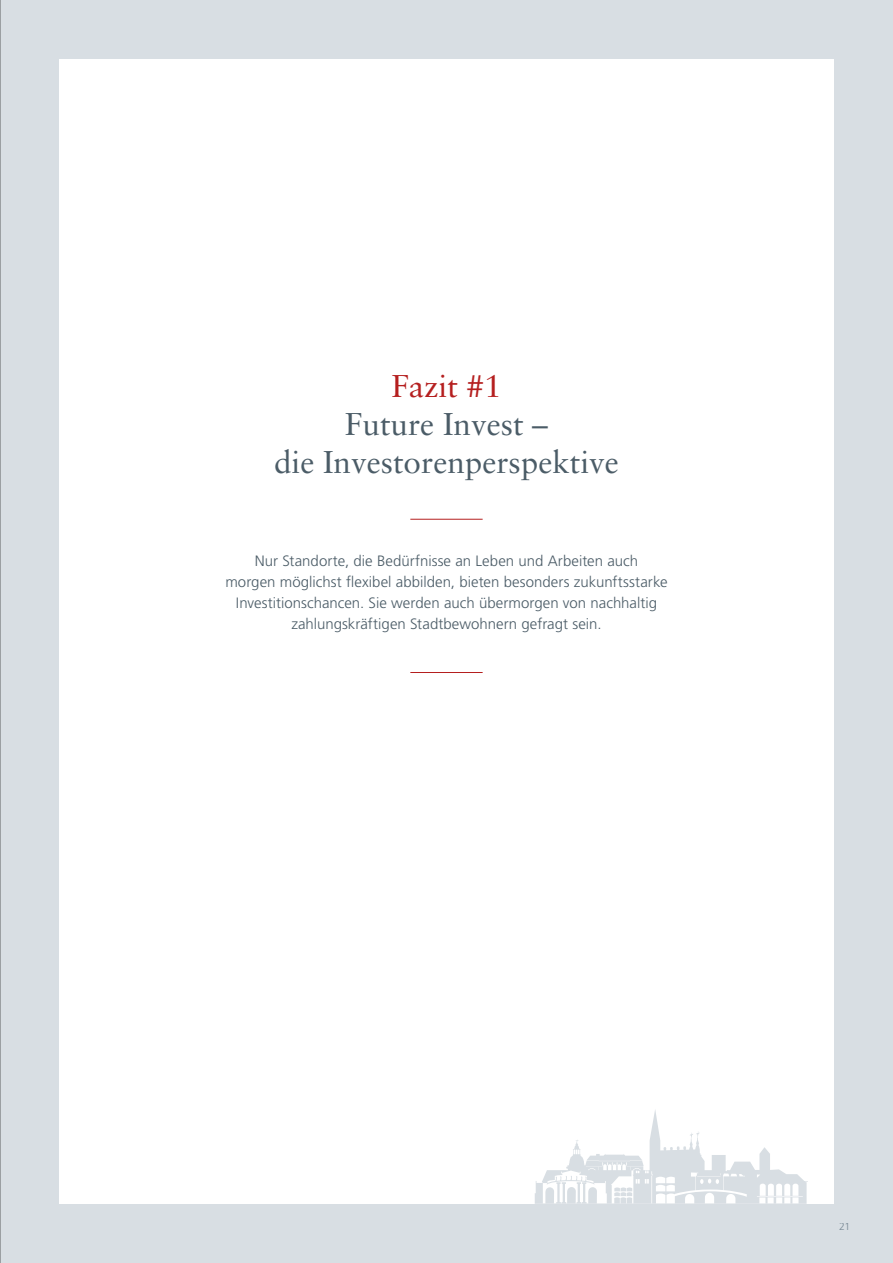
<style>
.page{position:relative;width:893px;height:1263px;background:#d8dee3}
.page>*{position:absolute;margin:0;border:0;box-sizing:border-box;transform-origin:0 0}
.t1{font:31.5px/37.8px "Sabon LT Std";color:#4b5c67;text-align:center}
.t2{font:31.5px "Sabon LT Std";color:#b51f1f}
.t3{font:300 15px/21px "Frutiger LT Pro";color:#4b5c67;text-align:center}
.t4{font:300 10.5px "Frutiger LT Pro";color:#8f9ea8}
</style>
<div class="page">
<div style="left:59px;top:59px;width:775px;height:1145px;background:#fff"></div>
<svg style="left:535px;top:1110px;width:273px;height:94px"></svg>
<hr style="left:410px;top:672px;width:73px;height:1px;background:#b51f1f">
<hr style="left:410px;top:519px;width:73px;height:1px;background:#b51f1f">
<hr style="left:0;top:0;width:1px;height:1263px;background:#706f6f">
<h1 class="t2" style="left:391px;top:368px;width:112px">Fazit #1</h1>
<h1 class="t1" style="left:274px;top:405px;width:346px">Future Invest –<br>die Investorenperspektive</h1>
<p class="t3" style="left:225px;top:551px;width:444px">Nur Standorte, die Bedürfnisse an Leben und Arbeiten auch<br>morgen möglichst flexibel abbilden, bieten besonders zukunftsstarke Investitionschancen. Sie werden auch übermorgen von nachhaltig zahlungskräftigen Stadtbewohnern gefragt sein.</p>
<p class="t4" style="left:839px;top:1221px;width:13px">21</p>
</div>
